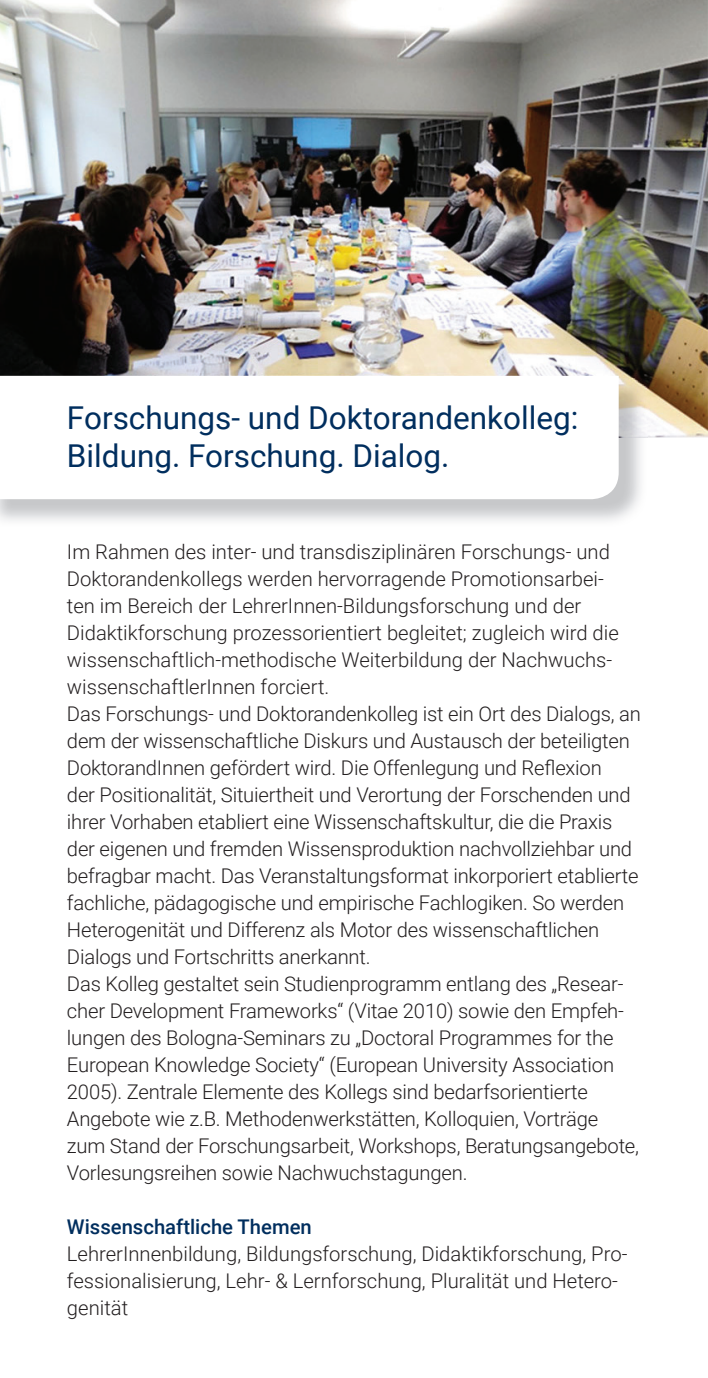
<style>
.page{position:relative;width:708px;height:1378px;background:#fff}
.page>*{position:absolute;margin:0;border:0;box-sizing:border-box;transform-origin:0 0}
.t1{font:31.5px/37.8px "Roboto";color:#002e5e}
.t2{font:300 20.25px/27px "Roboto";letter-spacing:-.01em;color:#231f20}
.t3{font:500 20.25px "Roboto";color:#002e5e}
</style>
<div class="page">
<img style="left:0;top:0;width:708px;height:437px">
<img style="left:0;top:379px;width:647px;height:142px">
<svg style="left:0;top:376px;width:619px;height:123px"></svg>
<h1 class="t1" style="left:67px;top:397px;width:513px">Forschungs- und Doktorandenkolleg:<br>Bildung. Forschung. Dialog.</h1>
<p class="t2" style="left:67px;top:538px;width:576px">Im Rahmen des inter- und transdisziplinären Forschungs- und Doktorandenkollegs werden hervorragende Promotionsarbei-<br>ten im Bereich der LehrerInnen-Bildungsforschung und der Didaktikforschung prozessorientiert begleitet; zugleich wird die wissenschaftlich-methodische Weiterbildung der Nachwuchs&shy;wissenschaftlerInnen forciert.<br>Das Forschungs- und Doktorandenkolleg ist ein Ort des Dialogs, an dem der wissenschaftliche Diskurs und Austausch der beteiligten DoktorandInnen gefördert wird. Die Offenlegung und Reflexion<br>der Positionalität, Situiertheit und Verortung der Forschenden und ihrer Vorhaben etabliert eine Wissenschaftskultur, die die Praxis der eigenen und fremden Wissensproduktion nachvollziehbar und befragbar macht. Das Veranstaltungsformat inkorporiert etablierte fachliche, pädagogische und empirische Fachlogiken. So werden Heterogenität und Differenz als Motor des wissenschaftlichen Dialogs und Fortschritts anerkannt.<br>Das Kolleg gestaltet sein Studienprogramm entlang des „Resear&shy;cher Development Frameworks“ (Vitae 2010) sowie den Empfeh&shy;lungen des Bologna-Seminars zu „Doctoral Programmes for the European Knowledge Society“ (European University Association 2005). Zentrale Elemente des Kollegs sind bedarfsorientierte Angebote wie z.B. Methodenwerkstätten, Kolloquien, Vorträge zum Stand der Forschungsarbeit, Workshops, Beratungsangebote, Vorlesungsreihen sowie Nachwuchstagungen.</p>
<p class="t3" style="left:67px;top:1213px;width:246px">Wissenschaftliche Themen</p>
<p class="t2" style="left:67px;top:1240px;width:562px">LehrerInnenbildung, Bildungsforschung, Didaktikforschung, Pro&shy;fessionalisierung, Lehr- &amp; Lernforschung, Pluralität und Hetero&shy;genität</p>
</div>
